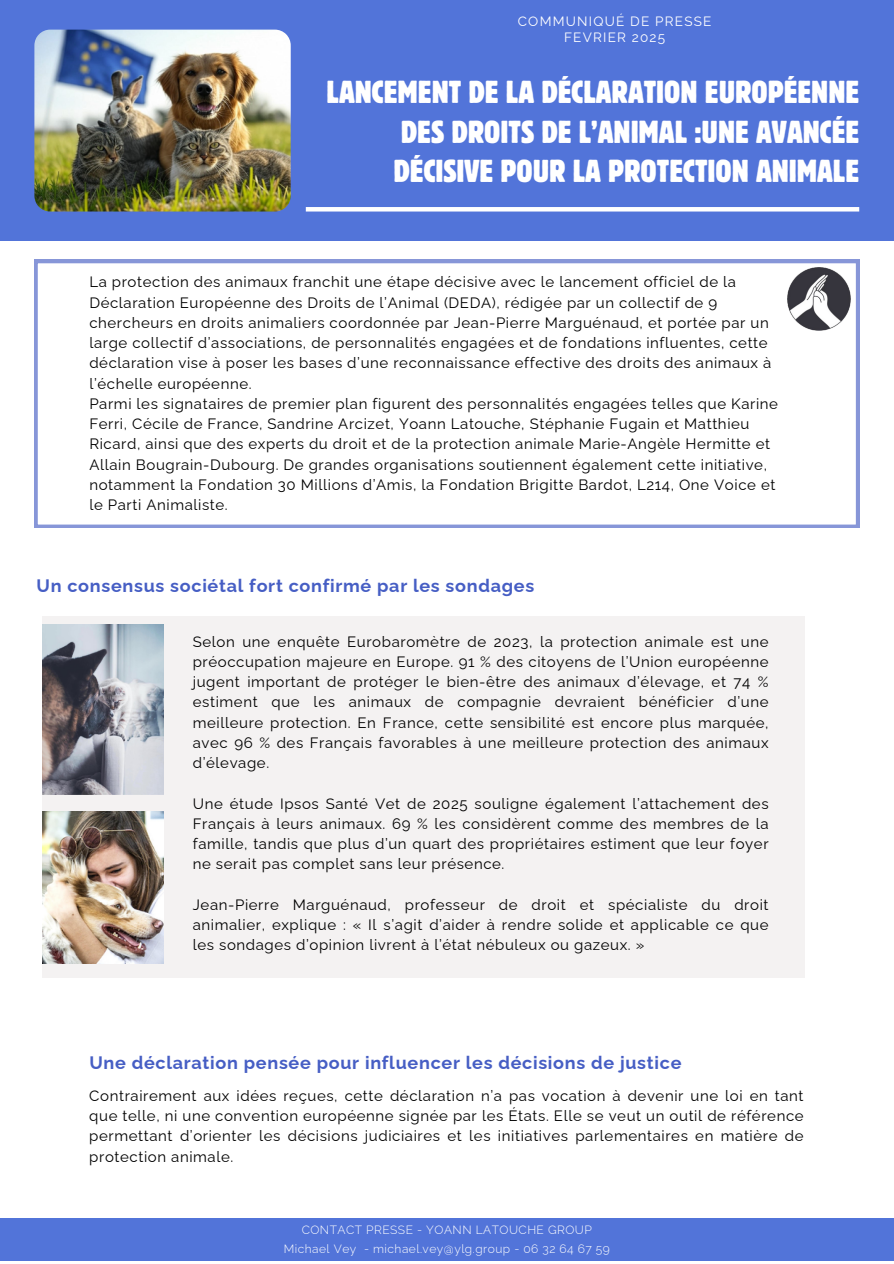
<style>
.page{position:relative;width:894px;height:1264px;background:#fff}
.page>*{position:absolute;margin:0;border:0;box-sizing:border-box;transform-origin:0 0}
.t1{font:condensed 31.5px/39.3px "Block W1 G";color:#fff;text-align:justify}
.t2{font:700 18px "Raleway";letter-spacing:.04em;color:#465ec4}
.t3{font:15px/20.2px "Raleway";letter-spacing:.04em;color:#000;text-align:justify}
.t4{font:13.5px/15.8px "Raleway";letter-spacing:.09em;color:#fff;text-align:center}
.t5{font:300 12px "Raleway";letter-spacing:.04em;color:#fff}
</style>
<div class="page">
<svg style="left:517px;top:1260px;width:294px;height:1px"></svg>
<div style="left:0;top:0;width:893px;height:240px;background:#5274d9"></div>
<div style="left:0;top:1218px;width:893px;height:42px;background:#5274d9"></div>
<svg style="left:34px;top:260px;width:825px;height:268px"></svg>
<div style="left:42px;top:616px;width:761px;height:361px;background:#f4f2f2"></div>
<img style="left:42px;top:624px;width:122px;height:170px">
<img style="left:42px;top:811px;width:122px;height:152px">
<img style="left:787px;top:267px;width:63px;height:63px">
<hr style="left:306px;top:207px;width:553px;height:4px;background:#fff">
<img style="left:34px;top:30px;width:256px;height:181px">
<h4 class="t4" style="left:517px;top:14px;width:195px">COMMUNIQUÉ DE PRESSE<br>FEVRIER 2025</h4>
<p class="t1" style="left:393px;top:72px;width:467px;text-indent:-67px">LANCEMENT DE LA DÉCLARATION EUROPÉENNE DES DROITS DE L’ANIMAL :UNE AVANCÉE DÉCISIVE POUR LA PROTECTION ANIMALE</p>
<p class="t3" style="left:89px;top:272px;width:690px;text-align:left">La protection des animaux franchit une étape décisive avec le lancement officiel de la Déclaration Européenne des Droits de l’Animal (DEDA), rédigée par un collectif de 9 chercheurs en droits animaliers coordonnée par Jean-Pierre Marguénaud, et portée par un large collectif d’associations, de personnalités engagées et de fondations influentes, cette déclaration vise à poser les bases d’une reconnaissance effective des droits des animaux à l’échelle européenne.<br>Parmi les signataires de premier plan figurent des personnalités engagées telles que Karine Ferri, Cécile de France, Sandrine Arcizet, Yoann Latouche, Stéphanie Fugain et Matthieu Ricard, ainsi que des experts du droit et de la protection animale Marie-Angèle Hermitte et Allain Bougrain-Dubourg. De grandes organisations soutiennent également cette initiative, notamment la Fondation 30 Millions d’Amis, la Fondation Brigitte Bardot, L214, One Voice et le Parti Animaliste.</p>
<h1 class="t2" style="left:36px;top:575px;width:499px">Un consensus sociétal fort confirmé par les sondages</h1>
<h2 class="t3" style="left:193px;top:631px;width:577px">Selon une enquête Eurobaromètre de 2023, la protection animale est une préoccupation majeure en Europe. 91 % des citoyens de l’Union européenne jugent important de protéger le bien-être des animaux d’élevage, et 74 % estiment que les animaux de compagnie devraient bénéficier d’une meilleure protection. En France, cette sensibilité est encore plus marquée, avec 96 % des Français favorables à une meilleure protection des animaux d’élevage.</h2>
<p class="t3" style="left:193px;top:793px;width:577px">Une étude Ipsos Santé Vet de 2025 souligne également l’attachement des Français à leurs animaux. 69 % les considèrent comme des membres de la famille, tandis que plus d’un quart des propriétaires estiment que leur foyer ne serait pas complet sans leur présence.</p>
<p class="t3" style="left:193px;top:894px;width:577px">Jean-Pierre Marguénaud, professeur de droit et spécialiste du droit animalier, explique : « Il s’agit d’aider à rendre solide et applicable ce que les sondages d’opinion livrent à l’état nébuleux ou gazeux. »</p>
<p class="t2" style="left:89px;top:1052px;width:593px">Une déclaration pensée pour influencer les décisions de justice</p>
<h3 class="t3" style="left:89px;top:1085px;width:715px">Contrairement aux idées reçues, cette déclaration n’a pas vocation à devenir une loi en tant que telle, ni une convention européenne signée par les États. Elle se veut un outil de référence permettant d’orienter les décisions judiciaires et les initiatives parlementaires en matière de protection animale.</h3>
<h3 class="t5" style="left:301px;top:1222px;width:292px">CONTACT PRESSE - YOANN LATOUCHE GROUP</h3>
<h3 class="t5" style="left:284px;top:1241px;width:327px">Michael Vey - michael.vey@ylg.group - 06 32 64 67 59</h3>
</div>
